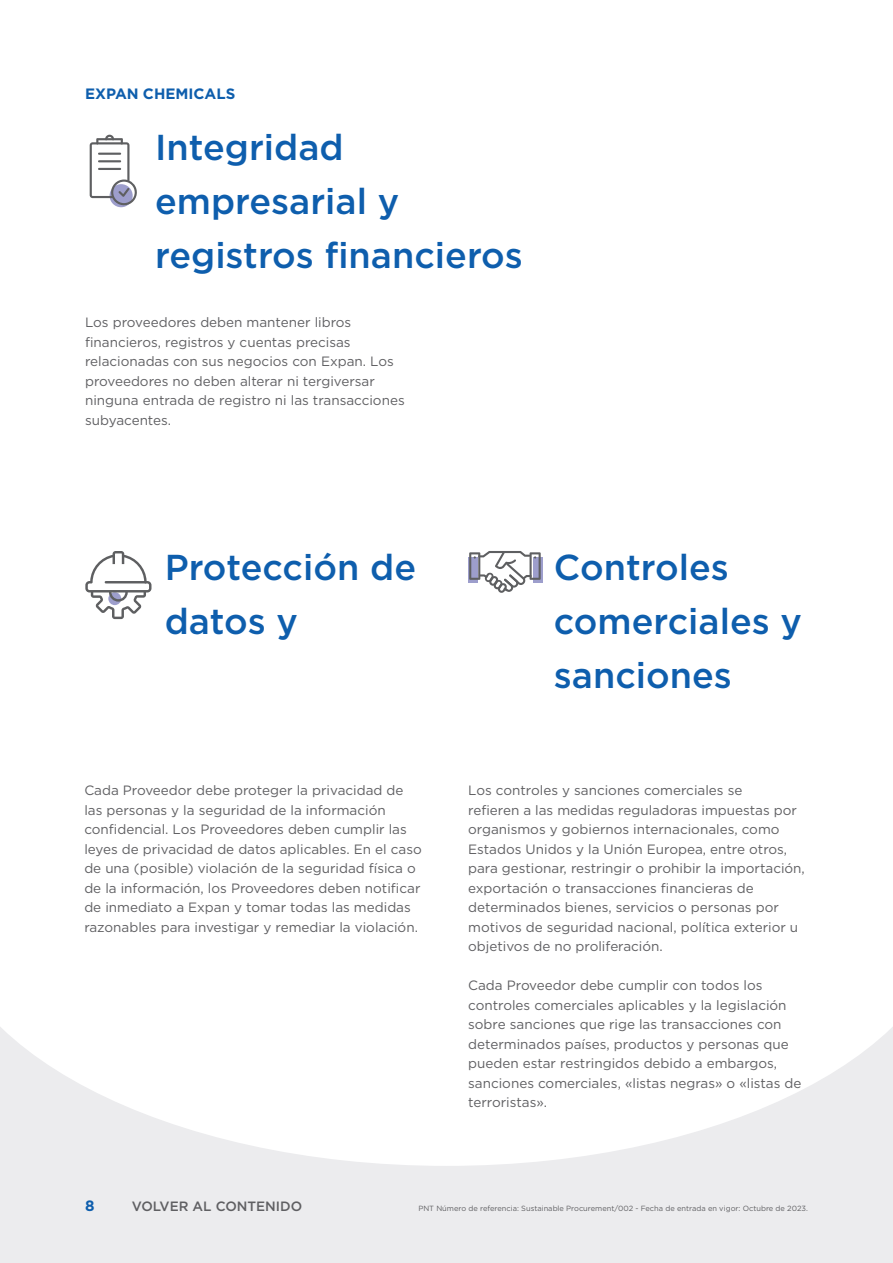
<style>
.page{position:relative;width:893px;height:1263px;background:#fff}
.page>*{position:absolute;margin:0;border:0;box-sizing:border-box;transform-origin:0 0}
.Header_1_Links{font:500 36px/54px "Gotham";color:#0e5ead}
.t1{font:700 15px "Gotham";color:#0e5ead}
.Body{font:13.5px/19.5px "Gotham";color:#5f5f62}
.t2{font:500 13.5px "Gotham";color:#5f5f62}
.t3{font:7.5px "Gotham";color:#5f5f62}
</style>
<div class="page">
<div style="left:0;top:913px;width:893px;height:350px;background:#ececee"></div>
<svg style="left:0;top:913px;width:893px;height:253px;fill:#fff"></svg>
<svg style="left:90px;top:135px;width:47px;height:72px"></svg>
<svg style="left:85px;top:551px;width:66px;height:68px"></svg>
<div style="left:533px;top:557px;width:9px;height:25px;background:#9d9ecc"></div>
<div style="left:468px;top:557px;width:9px;height:25px;background:#9d9ecc"></div>
<svg style="left:469px;top:551px;width:72px;height:42px"></svg>
<p class="t1" style="left:85px;top:84px;width:152px">EXPAN CHEMICALS</p>
<p class="Header_1_Links" style="left:155px;top:120px;width:190px">Integridad</p>
<p class="Header_1_Links" style="left:155px;top:174px;width:246px">empresarial y</p>
<p class="Header_1_Links" style="left:155px;top:228px;width:369px">registros financieros</p>
<p class="Body" style="left:85px;top:312px;width:321px">Los proveedores deben mantener libros financieros, registros y cuentas precisas relacionadas con sus negocios con Expan. Los proveedores no deben alterar ni tergiversar ninguna entrada de registro ni las transacciones subyacentes.</p>
<p class="Header_1_Links" style="left:165px;top:539px;width:253px">Protección de datos y</p>
<p class="Body" style="left:84px;top:780px;width:339px">Cada Proveedor debe proteger la privacidad de las personas y la seguridad de la información confidencial. Los Proveedores deben cumplir las leyes de privacidad de datos aplicables. En el caso de una (posible) violación de la seguridad física o de la información, los Proveedores deben notificar de inmediato a Expan y tomar todas las medidas razonables para investigar y remediar la violación.</p>
<p class="Header_1_Links" style="left:554px;top:539px;width:176px">Controles</p>
<p class="Header_1_Links" style="left:554px;top:593px;width:250px">comerciales y sanciones</p>
<p class="Body" style="left:468px;top:780px;width:338px">Los controles y sanciones comerciales se<br>refieren a las medidas reguladoras impuestas por organismos y gobiernos internacionales, como Estados Unidos y la Unión Europea, entre otros, para gestionar, restringir o prohibir la importación, exportación o transacciones financieras de determinados bienes, servicios o personas por motivos de seguridad nacional, política exterior u objetivos de no proliferación.</p>
<p class="Body" style="left:468px;top:975px;width:335px">Cada Proveedor debe cumplir con todos los controles comerciales aplicables y la legislación sobre sanciones que rige las transacciones con determinados países, productos y personas que pueden estar restringidos debido a embargos, sanciones comerciales, «listas negras» o «listas de terroristas».</p>
<p class="t1" style="left:85px;top:1196px;width:11px">8</p>
<p class="t2" style="left:132px;top:1197px;width:172px">VOLVER AL CONTENIDO</p>
<p class="t3" style="left:418px;top:1204px;width:391px">PNT Número de referencia: Sustainable Procurement/002 - Fecha de entrada en vigor: Octubre de 2023.</p>
</div>
